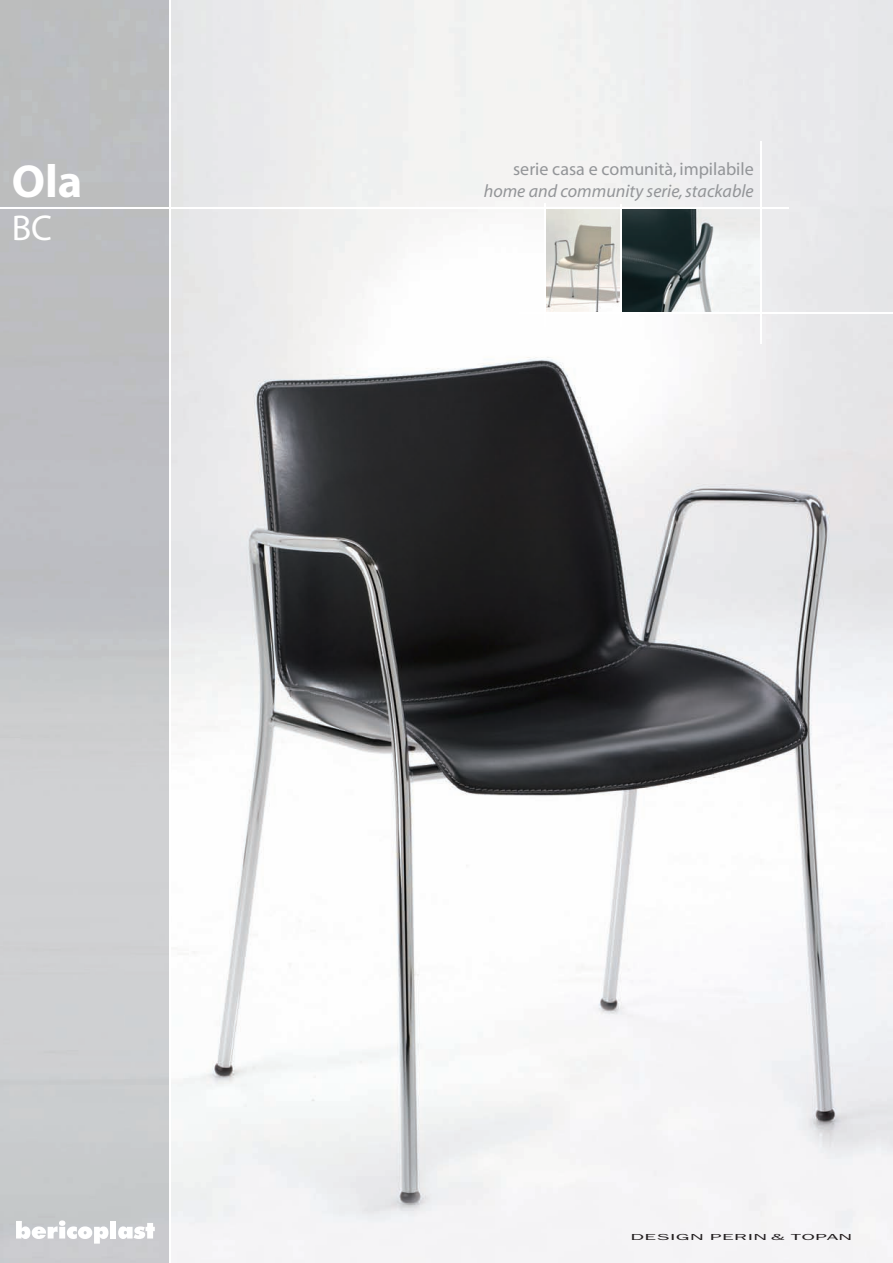
<style>
.page{position:relative;width:893px;height:1263px;background:#fff}
.page>*{position:absolute;margin:0;border:0;box-sizing:border-box;transform-origin:0 0}
.t1{font:700 46.5px "Myriad";color:#fff}
.t2{font:36px "Myriad";color:#fff}
.t3{font:italic 18px "Myriad";color:#939598}
.t4{font:18px "Myriad";color:#939598}
.t5{font:8.85px "Franklin Gothic";letter-spacing:.025em;color:#231f20;scale:2.36 1}
</style>
<div class="page">
<img style="left:171px;top:0;width:722px;height:1263px">
<svg style="left:16px;top:1220px;width:92px;height:23px"></svg>
<svg style="left:118px;top:1223px;width:37px;height:16px"></svg>
<img style="left:545px;top:209px;width:215px;height:103px">
<hr style="left:620px;top:204px;width:2px;height:123px;background:#fff">
<hr style="left:519px;top:312px;width:374px;height:2px;background:#fff">
<hr style="left:760px;top:141px;width:2px;height:203px;background:#fff">
<hr style="left:0;top:207px;width:789px;height:2px;background:#fff">
<hr style="left:544px;top:203px;width:1px;height:124px;background:#fff">
<h1 class="t1" style="left:12px;top:164px;width:72px">Ola</h1>
<h2 class="t2" style="left:12px;top:215px;width:42px">BC</h2>
<p class="t4" style="left:513px;top:162px;width:242px">serie casa e comunità, impilabile</p>
<p class="t3" style="left:484px;top:184px;width:272px">home and community serie, stackable</p>
<p class="t5" style="left:630px;top:1234px;width:96px">DESIGN PERIN &amp; TOPAN</p>
</div>
